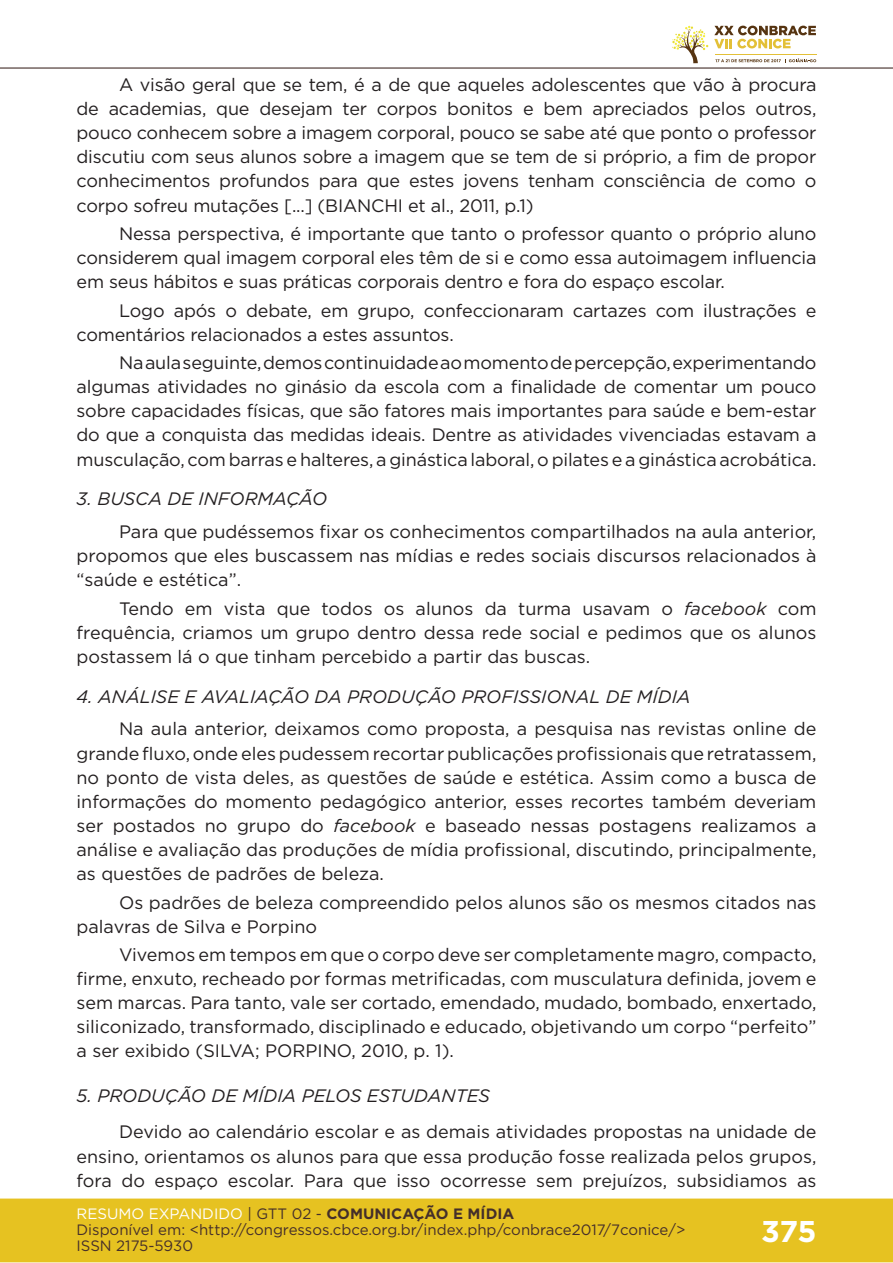
<style>
.page{position:relative;width:893px;height:1263px;background:#fff}
.page>*{position:absolute;margin:0;border:0;box-sizing:border-box;transform-origin:0 0}
.t1{font:700 30px "Gotham";color:#fff}
.t2{font:18px/24.2px "Gotham";letter-spacing:-.01em;color:#231f20;text-align:justify}
.t3{font:italic 18px "Gotham";color:#231f20}
.t4{font:15px/16px "Gotham";color:#462f2a}
.s1{font-style:italic}
.s2{color:#fff}
.s3{color:#442f2a}
.s4{font-weight:700;color:#442f2a}
</style>
<div class="page">
<div style="left:0;top:1198px;width:893px;height:64px;background:#e6c221;border:2px solid #e6c221"></div>
<hr style="left:0;top:67px;width:893px;height:2px;background:#442f2a">
<svg style="left:672px;top:26px;width:144px;height:37px"></svg>
<p class="t2" style="left:77px;top:72px;width:741px;text-indent:43px">A visão geral que se tem, é a de que aqueles adolescentes que vão à procura de academias, que desejam ter corpos bonitos e bem apreciados pelos outros, pouco conhecem sobre a imagem corporal, pouco se sabe até que ponto o professor discutiu com seus alunos sobre a imagem que se tem de si próprio, a fim de propor conhecimentos profundos para que estes jovens tenham consciência de como o corpo sofreu mutações [...] (BIANCHI et al., 2011, p.1)</p>
<p class="t2" style="left:77px;top:221px;width:741px;text-indent:43px">Nessa perspectiva, é importante que tanto o professor quanto o próprio aluno considerem qual imagem corporal eles têm de si e como essa autoimagem influencia em seus hábitos e suas práticas corporais dentro e fora do espaço escolar.</p>
<p class="t2" style="left:77px;top:298px;width:741px;text-indent:43px">Logo após o debate, em grupo, confeccionaram cartazes com ilustrações e comentários relacionados a estes assuntos.</p>
<p class="t2" style="left:77px;top:350px;width:741px;text-indent:43px">Na aula seguinte, demos continuidade ao momento de percepção, experimentando algumas atividades no ginásio da escola com a finalidade de comentar um pouco sobre capacidades físicas, que são fatores mais importantes para saúde e bem-estar do que a conquista das medidas ideais. Dentre as atividades vivenciadas estavam a musculação, com barras e halteres, a ginástica laboral, o pilates e a ginástica acrobática.</p>
<p class="t3" style="left:77px;top:487px;width:252px">3. BUSCA DE INFORMAÇÃO</p>
<p class="t2" style="left:77px;top:519px;width:741px;text-indent:43px">Para que pudéssemos fixar os conhecimentos compartilhados na aula anterior, propomos que eles buscassem nas mídias e redes sociais discursos relacionados à “saúde e estética”.</p>
<p class="t2" style="left:77px;top:596px;width:741px;text-indent:43px">Tendo em vista que todos os alunos da turma usavam o <span class="s1">facebook</span> com frequência, criamos um grupo dentro dessa rede social e pedimos que os alunos postassem lá o que tinham percebido a partir das buscas.</p>
<p class="t3" style="left:77px;top:685px;width:616px">4. ANÁLISE E AVALIAÇÃO DA PRODUÇÃO PROFISSIONAL DE MÍDIA</p>
<p class="t2" style="left:77px;top:716px;width:741px;text-indent:43px">Na aula anterior, deixamos como proposta, a pesquisa nas revistas online de grande fluxo, onde eles pudessem recortar publicações profissionais que retratassem, no ponto de vista deles, as questões de saúde e estética. Assim como a busca de informações do momento pedagógico anterior, esses recortes também deveriam ser postados no grupo do <span class="s1">facebook</span> e baseado nessas postagens realizamos a análise e avaliação das produções de mídia profissional, discutindo, principalmente, as questões de padrões de beleza.</p>
<p class="t2" style="left:77px;top:890px;width:741px;text-indent:43px">Os padrões de beleza compreendido pelos alunos são os mesmos citados nas palavras de Silva e Porpino</p>
<p class="t2" style="left:77px;top:942px;width:741px;text-indent:43px">Vivemos em tempos em que o corpo deve ser completamente magro, compacto, firme, enxuto, recheado por formas metrificadas, com musculatura definida, jovem e sem marcas. Para tanto, vale ser cortado, emendado, mudado, bombado, enxertado, siliconizado, transformado, disciplinado e educado, objetivando um corpo “perfeito” a ser exibido (SILVA; PORPINO, 2010, p. 1).</p>
<p class="t3" style="left:77px;top:1084px;width:415px">5. PRODUÇÃO DE MÍDIA PELOS ESTUDANTES</p>
<p class="t2" style="left:77px;top:1120px;width:741px;text-indent:43px">Devido ao calendário escolar e as demais atividades propostas na unidade de ensino, orientamos os alunos para que essa produção fosse realizada pelos grupos, fora do espaço escolar. Para que isso ocorresse sem prejuízos, subsidiamos as</p>
<p class="t4" style="left:77px;top:1205px;width:610px"><span class="s2">RESUMO EXPANDIDO</span> <span class="s3">| GTT 02 -</span> <span class="s4">COMUNICAÇÃO E MÍDIA<br></span>Disponível em: &lt;http://congressos.cbce.org.br/index.php/conbrace2017/7conice/&gt;<br>ISSN 2175-5930</p>
<h1 class="t1" style="left:761px;top:1212px;width:57px">375</h1>
</div>
